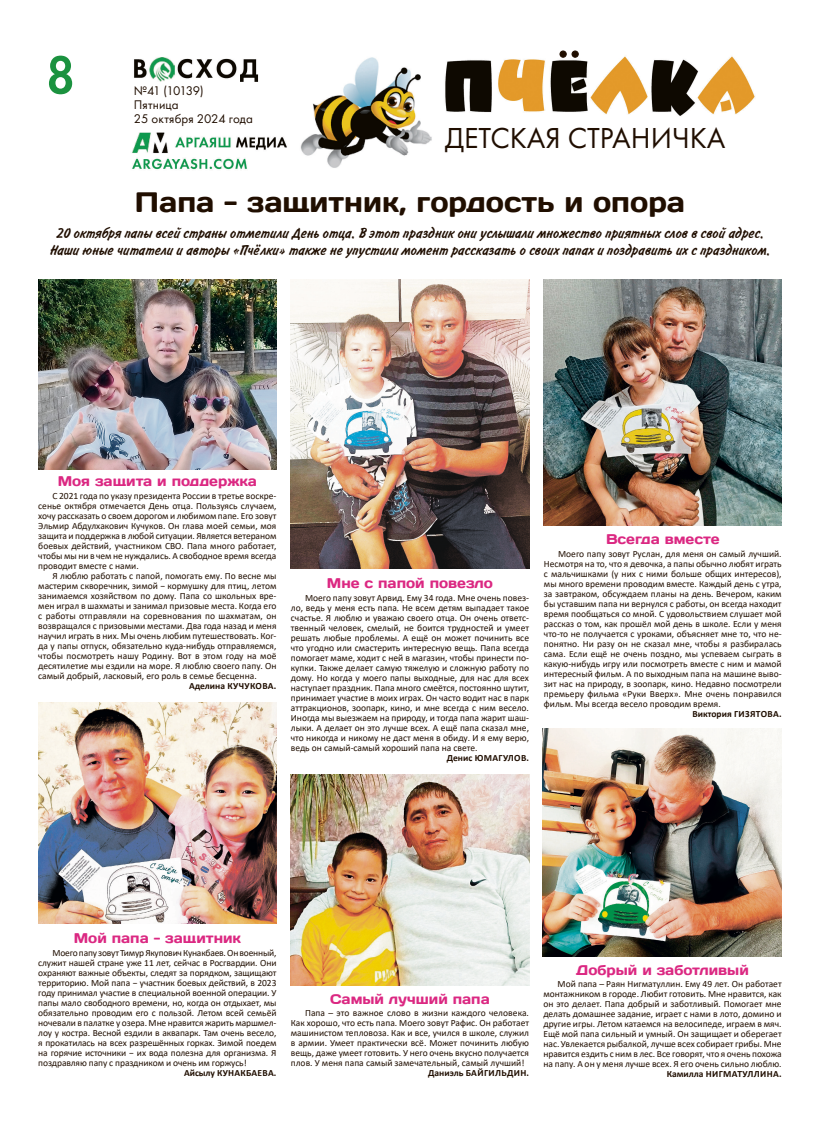
<style>
.page{position:relative;width:820px;height:1134px;background:#fff}
.page>*{position:absolute;margin:0;border:0;box-sizing:border-box;transform-origin:0 0}
.t1{font:55.5px "Futura Demi C";color:#1b923f;scale:.9 1}
.t2{font:italic 30px "Futura Book C";color:#200e00}
.t3{font:28px "Days";color:#200e00}
.t4{font:14.5px/17.4px "Inform C";color:#200e00;text-align:center}
.t5{font:14px "Days";color:#db2882}
.t6{font:italic 13px/14px "Futura Book C";letter-spacing:-.015em;color:#200e00}
.t7{font:9.5px/10px "Calibri";color:#200e00;text-align:justify}
.t8{font:700 9.5px "Calibri";letter-spacing:.04em;color:#200e00}
.t9{font:700 9.5px "Calibri";letter-spacing:.01em;color:#200e00}
</style>
<div class="page">
<img style="left:38px;top:52px;width:743px;height:118px">
<div style="left:440px;top:120px;width:321px;height:52px;background:#fff"></div>
<div style="left:571px;top:51px;width:7px;height:6px;background:#200e00;border-radius:50%"></div>
<div style="left:571px;top:51px;width:7px;height:6px;border:1px solid #200e00;border-radius:50%"></div>
<div style="left:559px;top:51px;width:7px;height:6px;background:#200e00;border-radius:50%"></div>
<div style="left:559px;top:51px;width:7px;height:6px;border:1px solid #200e00;border-radius:50%"></div>
<img style="left:38px;top:279px;width:238px;height:190px">
<img style="left:291px;top:279px;width:238px;height:290px">
<img style="left:543px;top:279px;width:238px;height:246px">
<img style="left:291px;top:775px;width:238px;height:210px">
<img style="left:38px;top:703px;width:238px;height:220px">
<img style="left:542px;top:729px;width:239px;height:227px">
<h1 class="t1" style="left:46px;top:42px;width:33px">8</h1>
<h3 class="t6" style="left:134px;top:84px;width:120px">№41 (10139)<br>Пятница<br>25 октября 2024 года</h3>
<h2 class="t2" style="left:444px;top:122px;width:282px">детская страничка</h2>
<h3 class="t3" style="left:135px;top:184px;width:551px">Папа - защитник, гордость и опора</h3>
<h3 class="t4" style="left:50px;top:225px;width:721px">20 октября папы всей страны отметили День отца. В этот праздник они услышали множество приятных слов в свой адрес.<br>Наши юные читатели и авторы «Пчёлки» также не упустили момент рассказать о своих папах и поздравить их с праздником.</h3>
<h3 class="t5" style="left:58px;top:472px;width:201px">Моя защита и поддержка</h3>
<p class="t7" style="left:38px;top:491px;width:240px;text-indent:14px">С 2021 года по указу президента России в третье воскре&shy;сенье октября отмечается День отца. Пользуясь случаем, хочу рассказать о своем дорогом и любимом папе. Его зовут Эльмир Абдулхакович Кучуков. Он глава моей семьи, моя защита и поддержка в любой ситуации. Является ветераном боевых действий, участником СВО. Папа много работает, чтобы мы ни в чем не нуждались. А свободное время всегда проводит вместе с нами.</p>
<p class="t7" style="left:38px;top:571px;width:240px;text-indent:14px">Я люблю работать с папой, помогать ему. По весне мы мастерим скворечник, зимой − кормушку для птиц, летом занимаемся хозяйством по дому. Папа со школьных вре&shy;мен играл в шахматы и занимал призовые места. Когда его с работы отправляли на соревнования по шахматам, он возвращался с призовыми местами. Два года назад и меня научил играть в них. Мы очень любим путешествовать. Ког&shy;да у папы отпуск, обязательно куда-нибудь отправляемся, чтобы посмотреть нашу Родину. Вот в этом году на моё десятилетие мы ездили на море. Я люблю своего папу. Он самый добрый, ласковый, его роль в семье бесценна.</p>
<p class="t8" style="left:189px;top:679px;width:89px">Аделина Кучукова.</p>
<h3 class="t5" style="left:327px;top:574px;width:167px">Мне с папой повезло</h3>
<p class="t7" style="left:291px;top:592px;width:240px;text-indent:14px">Моего папу зовут Арвид. Ему 34 года. Мне очень повез&shy;ло, ведь у меня есть папа. Не всем детям выпадает такое счастье. Я люблю и уважаю своего отца. Он очень ответс&shy;твенный человек, смелый, не боится трудностей и умеет решать любые проблемы. А ещё он может починить все что угодно или смастерить интересную вещь. Папа всегда помогает маме, ходит с ней в магазин, чтобы принести по&shy;купки. Также делает самую тяжелую и сложную работу по дому. Но когда у моего папы выходные, для нас для всех наступает праздник. Папа много смеётся, постоянно шутит, принимает участие в моих играх. Он часто водит нас в парк аттракционов, зоопарк, кино, и мне всегда с ним весело.<br>Иногда мы выезжаем на природу, и тогда папа жарит шаш&shy;лыки. А делает он это лучше всех. А ещё папа сказал мне, что никогда и никому не даст меня в обиду. И я ему верю, ведь он самый-самый хороший папа на свете.</p>
<p class="t8" style="left:446px;top:751px;width:84px">Денис Юмагулов.</p>
<h3 class="t5" style="left:605px;top:530px;width:115px">Всегда вместе</h3>
<p class="t7" style="left:543px;top:548px;width:239px;text-indent:14px">Моего папу зовут Руслан, для меня он самый лучший.<br>Несмотря на то, что я девочка, а папы обычно любят играть с мальчишками (у них с ними больше общих интересов), мы много времени проводим вместе. Каждый день с утра, за завтраком, обсуждаем планы на день. Вечером, каким бы уставшим папа ни вернулся с работы, он всегда находит время пообщаться со мной. С удовольствием слушает мой рассказ о том, как прошёл мой день в школе. Если у меня что-то не получается с уроками, объясняет мне то, что не&shy;понятно. Ни разу он не сказал мне, чтобы я разбиралась сама. Если ещё не очень поздно, мы успеваем сыграть в какую-нибудь игру или посмотреть вместе с ним и мамой интересный фильм. А по выходным папа на машине выво&shy;зит нас на природу, в зоопарк, кино. Недавно посмотрели премьеру фильма «Руки Вверх». Мне очень понравился фильм. Мы всегда весело проводим время.</p>
<p class="t8" style="left:692px;top:707px;width:91px">Виктория Гизятова.</p>
<h3 class="t5" style="left:74px;top:929px;width:169px">Мой папа - защитник</h3>
<p class="t7" style="left:38px;top:948px;width:240px;text-indent:14px">Моего папу зовут Тимур Якупович Кунакбаев. Он военный, служит нашей стране уже 11 лет, сейчас в Росгвардии. Они охраняют важные объекты, следят за порядком, защищают территорию. Мой папа − участник боевых действий, в 2023 году принимал участие в специальной военной операции. У папы мало свободного времени, но, когда он отдыхает, мы обязательно проводим его с пользой. Летом всей семьёй ночевали в палатке у озера. Мне нравится жарить маршмел&shy;лоу у костра. Весной ездили в аквапарк. Там очень весело, я прокатилась на всех разрешённых горках. Зимой поедем на горячие источники − их вода полезна для организма. Я поздравляю папу с праздником и очень им горжусь!</p>
<p class="t9" style="left:184px;top:1066px;width:57px">Айсылу Кунакба</p>
<p class="t8" style="left:257px;top:1066px;width:20px">ева.</p>
<h3 class="t5" style="left:330px;top:990px;width:161px">Самый лучший папа</h3>
<p class="t7" style="left:291px;top:1008px;width:240px;text-indent:14px">Папа – это важное слово в жизни каждого человека.<br>Как хорошо, что есть папа. Моего зовут Рафис. Он работает машинистом тепловоза. Как и все, учился в школе, служил в армии. Умеет практически всё. Может починить любую вещь, даже умеет готовить. У него очень вкусно получается плов. У меня папа самый замечательный, самый лучший!</p>
<p class="t8" style="left:428px;top:1066px;width:102px">Даниэль Байгильдин.</p>
<h3 class="t5" style="left:576px;top:961px;width:174px">Добрый и заботливый</h3>
<p class="t7" style="left:543px;top:979px;width:240px;text-indent:14px">Мой папа – Раян Нигматуллин. Ему 49 лет. Он работает монтажником в городе. Любит готовить. Мне нравится, как он это делает. Папа добрый и заботливый. Помогает мне делать домашнее задание, играет с нами в лото, домино и другие игры. Летом катаемся на велосипеде, играем в мяч.<br>Ещё мой папа сильный и умный. Он защищает и оберегает нас. Увлекается рыбалкой, лучше всех собирает грибы. Мне нравится ездить с ним в лес. Все говорят, что я очень похожа на папу. А он у меня лучше всех. Я его очень сильно люблю.</p>
<p class="t8" style="left:666px;top:1067px;width:116px">Камилла Нигматуллина.</p>
</div>
